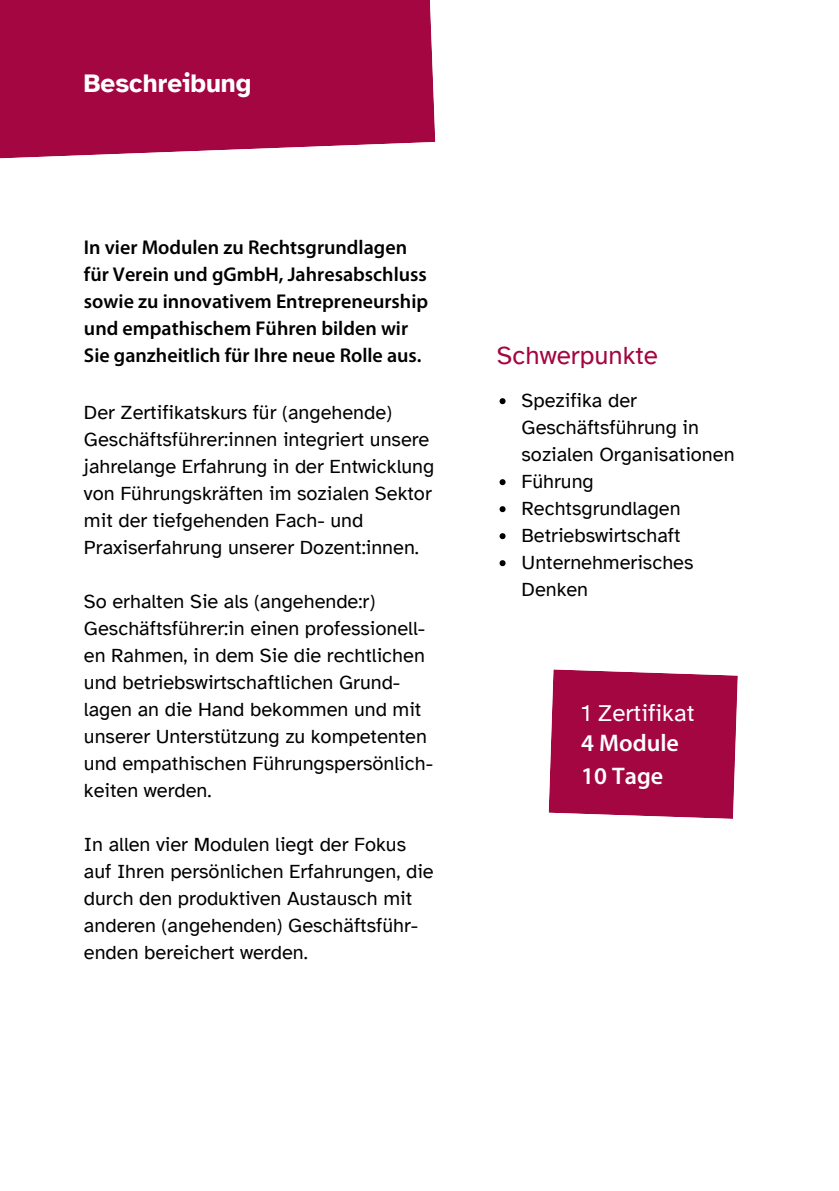
<style>
.page{position:relative;width:839px;height:1191px;background:#fff}
.page>*{position:absolute;margin:0;border:0;box-sizing:border-box;transform-origin:0 0}
.t1{font:700 26px "Atkinson Hyperlegible";color:#fff}
.t2{font:26px "Atkinson Hyperlegible";color:#a30640}
.t3{font:600 24px/33px "Myriad Pro";color:#fff}
.t4{font:24px "Atkinson Hyperlegible";color:#fff}
.t5{font:20px/27px "Atkinson Hyperlegible";color:#000}
.t6{font:600 20px/27px "Myriad Pro";color:#000}
</style>
<div class="page">
<div style="left:0;top:0;width:435px;height:159px;background:#a30640"></div>
<svg style="left:499px;top:398px;width:6px;height:6px"></svg>
<svg style="left:499px;top:479px;width:6px;height:6px"></svg>
<svg style="left:499px;top:506px;width:6px;height:6px"></svg>
<svg style="left:499px;top:533px;width:6px;height:6px"></svg>
<svg style="left:499px;top:560px;width:6px;height:6px"></svg>
<svg style="left:548px;top:669px;width:189px;height:150px;background:#aa1a4f"></svg>
<h1 class="t1" style="left:84px;top:68px;width:169px">Beschreibung</h1>
<p class="t6" style="left:84px;top:233px;width:346px">In vier Modulen zu Rechtsgrundlagen für Verein und gGmbH, Jahresabschluss sowie zu innovativem Entrepreneurship und empathischem Führen bilden wir Sie ganzheitlich für Ihre neue Rolle aus.</p>
<p class="t5" style="left:84px;top:399px;width:352px">Der Zertifikatskurs für (angehende)<br>Geschäftsführer:innen integriert unsere jahrelange Erfahrung in der Entwicklung von Führungskräften im sozialen Sektor mit der tiefgehenden Fach- und Praxiserfahrung unserer Dozent:innen.</p>
<p class="t5" style="left:84px;top:588px;width:350px">So erhalten Sie als (angehende:r)<br>Geschäftsführer:in einen professionell&shy;en Rahmen, in dem Sie die rechtlichen und betriebswirtschaftlichen Grund&shy;lagen an die Hand bekommen und mit unserer Unterstützung zu kompetenten und empathischen Führungspersönlich&shy;keiten werden.</p>
<p class="t5" style="left:84px;top:831px;width:351px">In allen vier Modulen liegt der Fokus auf Ihren persönlichen Erfahrungen, die durch den produktiven Austausch mit anderen (angehenden) Geschäftsführ&shy;enden bereichert werden.</p>
<h1 class="t2" style="left:497px;top:341px;width:162px">Schwerpunkte</h1>
<p class="t5" style="left:521px;top:387px;width:214px">Spezifika der<br>Geschäftsführung in sozialen Organisationen<br>Führung<br>Rechtsgrundlagen<br>Betriebswirtschaft<br>Unternehmerisches<br>Denken</p>
<p class="t4" style="left:581px;top:700px;width:115px">1 Zertifikat</p>
<p class="t3" style="left:581px;top:726px;width:99px">4 Module<br>10 Tage</p>
</div>
